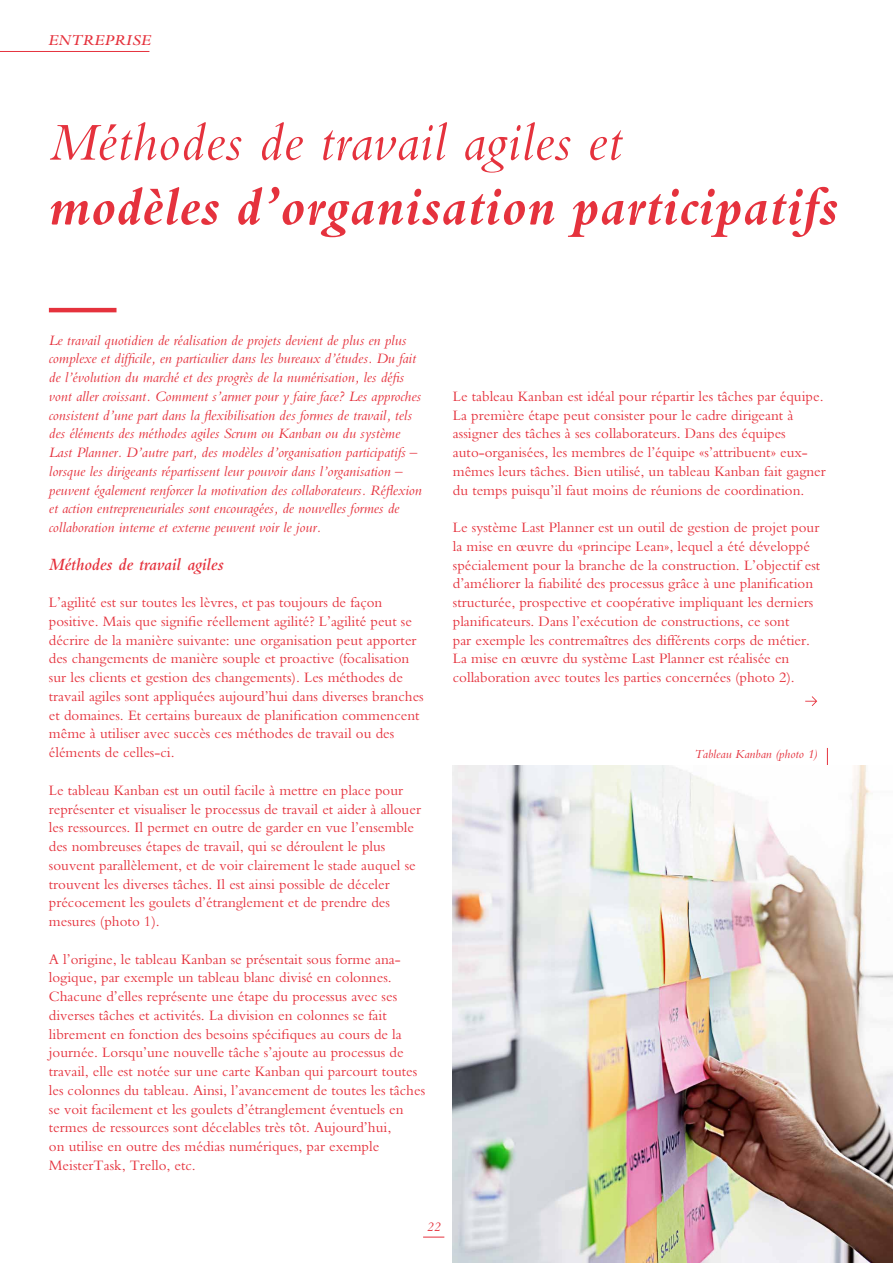
<style>
.page{position:relative;width:893px;height:1263px;background:#fff}
.page>*{position:absolute;margin:0;border:0;box-sizing:border-box;transform-origin:0 0}
.t1{font:italic 700 55.65px "M Bembo";letter-spacing:.01em;color:#e5323d}
.t2{font:italic 55.65px "M Bembo";letter-spacing:.01em;color:#e5323d}
.t3{font:italic 600 18px "Bembo Std";color:#e5323d}
.t4{font:italic 600 15.75px "Bembo Std";letter-spacing:.025em;color:#e5323d}
.t5{font:15px/18.8px "M Bembo";color:#e5323d}
.t6{font:italic 15px/18.8px "M Bembo";color:#e5323d}
.t7{font:italic 13.5px "M Bembo";color:#e5323d}
.t8{font:italic 12.75px "M Bembo";color:#e5323d}
</style>
<div class="page">
<hr style="left:49px;top:308px;width:68px;height:4px;background:#e5323d">
<hr style="left:0;top:51px;width:149px;height:1px;background:#e5323d">
<svg style="left:827px;top:748px;width:1px;height:17px"></svg>
<svg style="left:805px;top:696px;width:12px;height:10px"></svg>
<img style="left:453px;top:765px;width:440px;height:498px">
<svg style="left:423px;top:1236px;width:21px;height:1px"></svg>
<p class="t4" style="left:48px;top:31px;width:104px">ENTREPRISE</p>
<h1 class="t2" style="left:49px;top:113px;width:574px">Méthodes de travail agiles et</h1>
<h1 class="t1" style="left:49px;top:177px;width:791px">modèles d’organisation participatifs</h1>
<p class="t6" style="left:49px;top:331px;width:375px">Le travail quotidien de réalisation de projets devient de plus en plus complexe et difficile, en particulier dans les bureaux d’études. Du fait de l’évolution du marché et des progrès de la numérisation, les défis vont aller croissant. Comment s’armer pour y faire face? Les approches consistent d’une part dans la flexibilisation des formes de travail, tels des éléments des méthodes agiles Scrum ou Kanban ou du système Last Planner. D’autre part, des modèles d’organisation participatifs – lorsque les dirigeants répartissent leur pouvoir dans l’organisation – peuvent également renforcer la motivation des collaborateurs. Réflexion et action entrepreneuriales sont encouragées, de nouvelles formes de collaboration interne et externe peuvent voir le jour.</p>
<p class="t3" style="left:49px;top:554px;width:176px">Méthodes de travail agiles</p>
<p class="t5" style="left:49px;top:593px;width:376px">L’agilité est sur toutes les lèvres, et pas toujours de façon positive. Mais que signifie réellement agilité? L’agilité peut se décrire de la manière suivante: une organisation peut apporter des changements de manière souple et proactive (focalisation sur les clients et gestion des changements). Les méthodes de travail agiles sont appliquées aujourd’hui dans diverses branches et domaines. Et certains bureaux de planification commencent même à utiliser avec succès ces méthodes de travail ou des éléments de celles-ci.</p>
<p class="t5" style="left:49px;top:781px;width:374px">Le tableau Kanban est un outil facile à mettre en place pour représenter et visualiser le processus de travail et aider à allouer les ressources. Il permet en outre de garder en vue l’ensemble des nombreuses étapes de travail, qui se déroulent le plus souvent parallèlement, et de voir clairement le stade auquel se trouvent les diverses tâches. Il est ainsi possible de déceler précocement les goulets d’étranglement et de prendre des mesures (photo 1).</p>
<p class="t5" style="left:49px;top:949px;width:378px">A l’origine, le tableau Kanban se présentait sous forme ana&shy;logique, par exemple un tableau blanc divisé en colonnes.<br>Chacune d’elles représente une étape du processus avec ses diverses tâches et activités. La division en colonnes se fait librement en fonction des besoins spécifiques au cours de la journée. Lorsqu’une nouvelle tâche s’ajoute au processus de travail, elle est notée sur une carte Kanban qui parcourt toutes les colonnes du tableau. Ainsi, l’avancement de toutes les tâches se voit facilement et les goulets d’étranglement éventuels en termes de ressources sont décelables très tôt. Aujourd’hui,<br>on utilise en outre des médias numériques, par exemple MeisterTask, Trello, etc.</p>
<p class="t5" style="left:453px;top:387px;width:374px">Le tableau Kanban est idéal pour répartir les tâches par équipe.<br>La première étape peut consister pour le cadre dirigeant à assigner des tâches à ses collaborateurs. Dans des équipes auto-organisées, les membres de l’équipe «s’attribuent» eux&shy;mêmes leurs tâches. Bien utilisé, un tableau Kanban fait gagner du temps puisqu’il faut moins de réunions de coordination.</p>
<p class="t5" style="left:453px;top:518px;width:369px">Le système Last Planner est un outil de gestion de projet pour la mise en œuvre du «principe Lean», lequel a été développé spécialement pour la branche de la construction. L’objectif est d’améliorer la fiabilité des processus grâce à une planification structurée, prospective et coopérative impliquant les derniers planificateurs. Dans l’exécution de constructions, ce sont<br>par exemple les contremaîtres des différents corps de métier.<br>La mise en œuvre du système Last Planner est réalisée en collaboration avec toutes les parties concernées (photo 2).</p>
<p class="t8" style="left:695px;top:747px;width:124px">Tableau Kanban (photo 1)</p>
<p class="t7" style="left:427px;top:1219px;width:15px">22</p>
</div>
